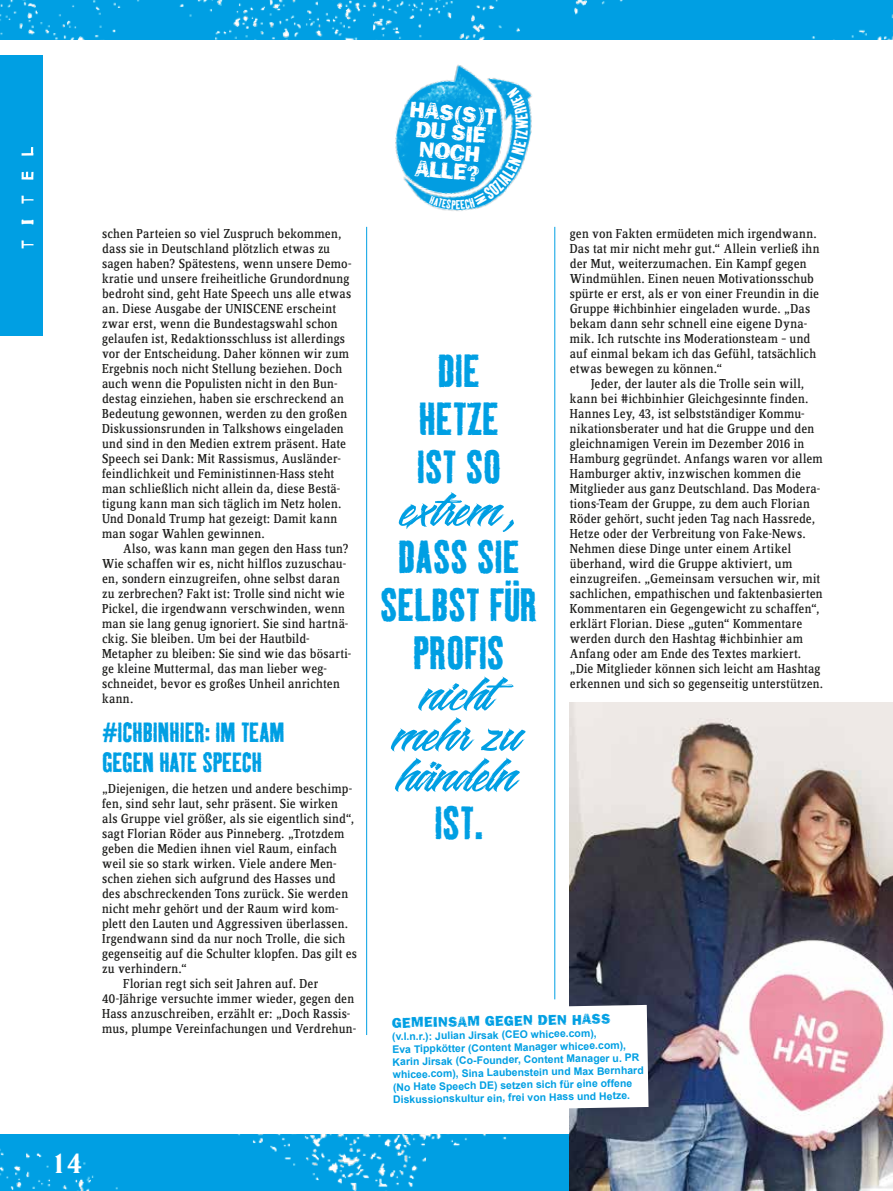
<style>
.page{position:relative;width:893px;height:1191px;background:#fff}
.page>*{position:absolute;margin:0;border:0;box-sizing:border-box;transform-origin:0 0}
.t1{font:78px "Washington Basketball";color:#009fe3}
.t2{font:45px/48px "Kipp No 3";color:#009fe3;text-align:center}
.t3{font:27px/30px "Kipp No 3";letter-spacing:-.005em;color:#009fe3}
.t4{font:700 27px "Romana BT";color:#fff}
.t5{font:23.7px/19.5px "Frankie";color:#fff;text-align:center}
.t6{font:15px "Frankie";color:#009fe3}
.t7{font:13.5px/15px "Zine Serif Dis";letter-spacing:.015em;color:#1d1d1b}
.t8{font:12.45px "Kipp No 3";color:#fff}
.t9{font:700 10.5px/12.6px "Arial";color:#009fe3}
</style>
<div class="page">
<img style="left:0;top:0;width:893px;height:40px">
<div style="left:0;top:56px;width:43px;height:280px;background:#009fe3"></div>
<svg style="left:22px;top:147px;width:12px;height:101px"></svg>
<img style="left:0;top:1134px;width:570px;height:57px">
<img style="left:347px;top:28px;width:241px;height:238px">
<img style="left:570px;top:703px;width:323px;height:488px">
<svg style="left:569px;top:1005px;width:79px;height:106px"></svg>
<hr style="left:366px;top:227px;width:1px;height:808px;background:#009fe3">
<hr style="left:554px;top:227px;width:1px;height:772px;background:#009fe3">
<svg style="left:429px;top:87px;width:99px;height:122px"></svg>
<p class="t7" style="left:102px;top:226px;width:251px">schen Parteien so viel Zuspruch bekommen, dass sie in Deutschland plötzlich etwas zu sagen haben? Spätestens, wenn unsere Demo&shy;kratie und unsere freiheitliche Grundordnung bedroht sind, geht Hate Speech uns alle etwas an. Diese Ausgabe der UNISCENE erscheint zwar erst, wenn die Bundestagswahl schon gelaufen ist, Redaktionsschluss ist allerdings vor der Entscheidung. Daher können wir zum Ergebnis noch nicht Stellung beziehen. Doch auch wenn die Populisten nicht in den Bun&shy;destag einziehen, haben sie erschreckend an Bedeutung gewonnen, werden zu den großen Diskussionsrunden in Talkshows eingeladen und sind in den Medien extrem präsent. Hate Speech sei Dank: Mit Rassismus, Ausländer&shy;feindlichkeit und Feministinnen-Hass steht man schließlich nicht allein da, diese Bestä&shy;tigung kann man sich täglich im Netz holen.<br>Und Donald Trump hat gezeigt: Damit kann man sogar Wahlen gewinnen.</p>
<p class="t7" style="left:102px;top:541px;width:251px;text-indent:21px">Also, was kann man gegen den Hass tun?<br>Wie schaffen wir es, nicht hilflos zuzuschau&shy;en, sondern einzugreifen, ohne selbst daran zu zerbrechen? Fakt ist: Trolle sind nicht wie Pickel, die irgendwann verschwinden, wenn man sie lang genug ignoriert. Sie sind hartnä&shy;ckig. Sie bleiben. Um bei der Hautbild-Metapher zu bleiben: Sie sind wie das bösarti&shy;ge kleine Muttermal, das man lieber weg&shy;schneidet, bevor es großes Unheil anrichten kann.</p>
<h3 class="t3" style="left:102px;top:716px;width:184px">#ICHBINHIER: IM TEAM<br>GEGEN HATE SPEECH</h3>
<p class="t7" style="left:102px;top:781px;width:252px">„Diejenigen, die hetzen und andere beschimp-</p>
<p class="t7" style="left:102px;top:796px;width:237px">fen, sind sehr laut, sehr präsent. Sie wirken</p>
<p class="t7" style="left:102px;top:811px;width:254px">als Gruppe viel größer, als sie eigentlich sind“,</p>
<p class="t7" style="left:102px;top:826px;width:244px">sagt Florian Röder aus Pinneberg. „Trotzdem</p>
<p class="t7" style="left:102px;top:841px;width:236px">geben die Medien ihnen viel Raum, einfach</p>
<p class="t7" style="left:102px;top:856px;width:236px">weil sie so stark wirken. Viele andere Men-</p>
<p class="t7" style="left:102px;top:871px;width:235px">schen ziehen sich aufgrund des Hasses und</p>
<p class="t7" style="left:102px;top:886px;width:248px">des abschreckenden Tons zurück. Sie werden</p>
<p class="t7" style="left:102px;top:901px;width:238px">nicht mehr gehört und der Raum wird kom-</p>
<p class="t7" style="left:102px;top:916px;width:248px">plett den Lauten und Aggressiven überlassen.</p>
<p class="t7" style="left:102px;top:931px;width:245px">Irgendwann sind da nur noch Trolle, die sich</p>
<p class="t7" style="left:102px;top:946px;width:256px">gegenseitig auf die Schulter klopfen. Das gilt es</p>
<p class="t7" style="left:102px;top:961px;width:87px">zu verhindern.“</p>
<p class="t7" style="left:123px;top:976px;width:197px">Florian regt sich seit Jahren auf. Der</p>
<p class="t7" style="left:102px;top:991px;width:254px">40-Jährige versuchte immer wieder, gegen den</p>
<p class="t7" style="left:102px;top:1006px;width:250px">Hass anzuschreiben, erzählt er: „Doch Rassis-</p>
<p class="t7" style="left:102px;top:1021px;width:256px">mus, plumpe Vereinfachungen und Verdrehun-</p>
<h3 class="t4" style="left:51px;top:1146px;width:33px">14</h3>
<h3 class="t5" style="left:410px;top:99px;width:89px;rotate:5deg">HAS(S)T<br>DU SIE<br>NOCH<br>ALLE?</h3>
<p class="t8" style="left:456px;top:197px;width:6px">E</p>
<h2 class="t2" style="left:417px;top:346px;width:85px">DIE<br>HETZE<br>IST SO</h2>
<h1 class="t1" style="left:403px;top:453px;width:113px">extrem,</h1>
<h2 class="t2" style="left:380px;top:532px;width:159px">DASS SIE<br>SELBST FÜR<br>PROFIS</h2>
<h1 class="t1" style="left:423px;top:637px;width:73px">nicht</h1>
<h1 class="t1" style="left:395px;top:678px;width:129px">mehr zu</h1>
<h1 class="t1" style="left:400px;top:718px;width:120px">händeln</h1>
<h2 class="t2" style="left:434px;top:797px;width:50px">IST.</h2>
<p class="t7" style="left:570px;top:226px;width:251px">gen von Fakten ermüdeten mich irgendwann.<br>Das tat mir nicht mehr gut.“ Allein verließ ihn der Mut, weiterzumachen. Ein Kampf gegen Windmühlen. Einen neuen Motivationsschub spürte er erst, als er von einer Freundin in die Gruppe #ichbinhier eingeladen wurde. „Das bekam dann sehr schnell eine eigene Dyna&shy;mik. Ich rutschte ins Moderationsteam – und auf einmal bekam ich das Gefühl, tatsächlich etwas bewegen zu können.“</p>
<p class="t7" style="left:570px;top:376px;width:255px;text-indent:21px">Jeder, der lauter als die Trolle sein will, kann bei #ichbinhier Gleichgesinnte finden.<br>Hannes Ley, 43, ist selbstständiger Kommu&shy;nikationsberater und hat die Gruppe und den gleichnamigen Verein im Dezember 2016 in Hamburg gegründet. Anfangs waren vor allem Hamburger aktiv, inzwischen kommen die Mitglieder aus ganz Deutschland. Das Modera&shy;tions-Team der Gruppe, zu dem auch Florian Röder gehört, sucht jeden Tag nach Hassrede, Hetze oder der Verbreitung von Fake-News.<br>Nehmen diese Dinge unter einem Artikel überhand, wird die Gruppe aktiviert, um einzugreifen. „Gemeinsam versuchen wir, mit sachlichen, empathischen und faktenbasierten Kommentaren ein Gegengewicht zu schaffen“, erklärt Florian. Diese „guten“ Kommentare werden durch den Hashtag #ichbinhier am Anfang oder am Ende des Textes markiert. „Die Mitglieder können sich leicht am Hashtag erkennen und sich so gegenseitig unterstützen.</p>
<p class="t6" style="left:392px;top:1013px;width:221px;rotate:-1deg">GEMEINSAM GEGEN DEN HASS</p>
<p class="t9" style="left:392px;top:1030px;width:252px;rotate:-1deg">(v.l.n.r.): Julian Jirsak (CEO whicee.com),<br>Eva Tippkötter (Content Manager whicee.com), Karin Jirsak (Co-Founder, Content Manager u. PR whicee.com), Sina Laubenstein und Max Bernhard (No Hate Speech DE) setzen sich für eine offene Diskussionskultur ein, frei von Hass und Hetze.</p>
</div>
